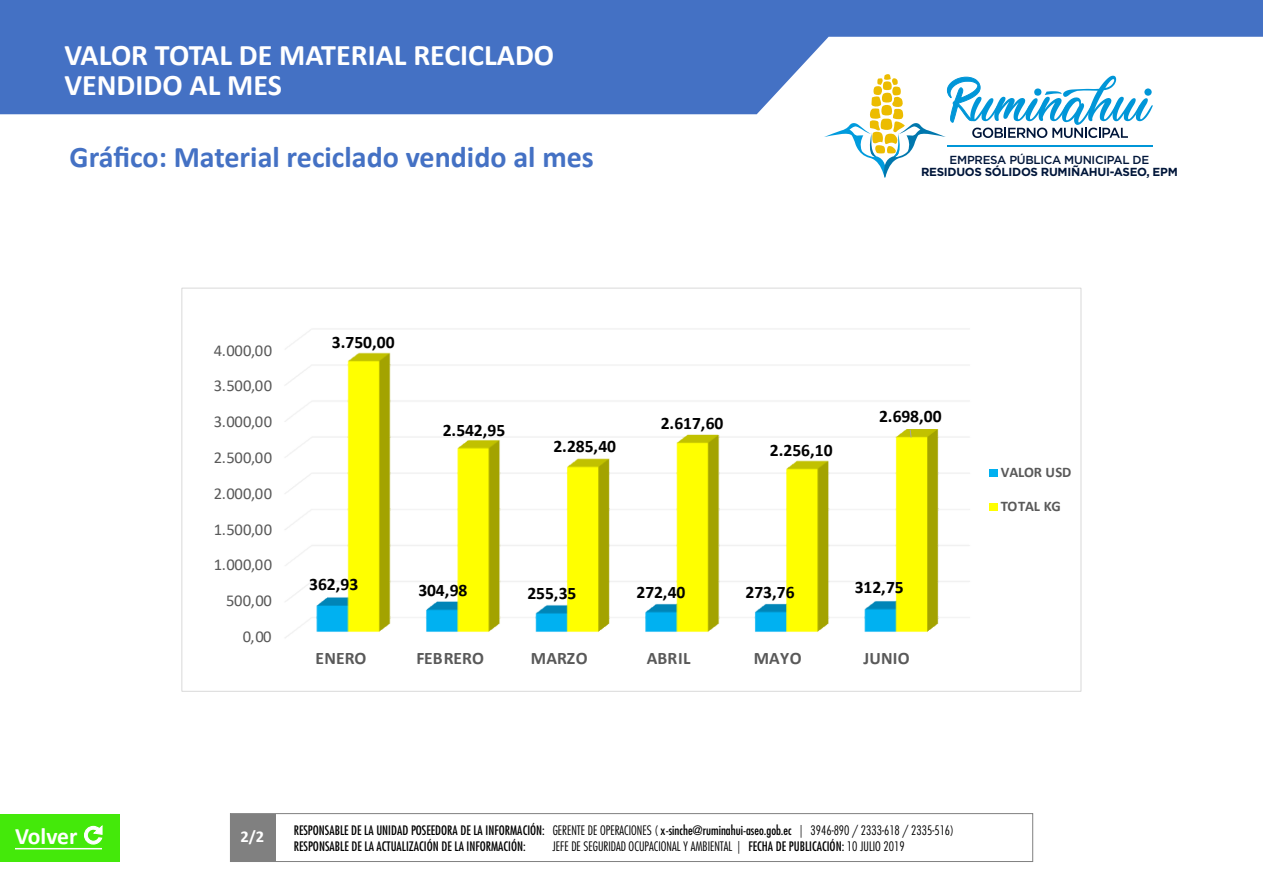
<style>
.page{position:relative;width:1263px;height:893px;background:#fff}
.page>*{position:absolute;margin:0;border:0;box-sizing:border-box;transform-origin:0 0}
.t1{font:700 30px/30px "Calibri";color:#fff}
.t2{font:700 30px "Calibri";color:#4471c4}
.t3{font:700 23.55px "Calibri";color:#fff}
.t4{font:700 17.55px "Calibri";letter-spacing:-.005em;color:#000}
.t5{font:700 17.55px "Calibri";letter-spacing:.01em;color:#595959}
.t6{font:16.65px "Calibri";letter-spacing:.02em;color:#595959}
.t7{font:700 16.5px "Calibri";color:#fff}
.t8{font:700 14.7px "Calibri";letter-spacing:-.005em;color:#595959}
.t9{font:condensed 12.75px/16.5px "Futura Std";color:#000}
.t10{font:300 condensed 12.75px "Futura Std";color:#000}
.t11{font:700 11.7px "Gotham";letter-spacing:-.025em;color:#00163a}
.t12{font:500 11.7px "Gotham";letter-spacing:-.025em;color:#00163a}
.s1{font-weight:300}
.s2{font-weight:400}
</style>
<div class="page">
<svg style="left:0;top:0;width:1263px;height:114px;fill:#4471c4"></svg>
<div style="left:0;top:814px;width:120px;height:47px;background:#44e90a"></div>
<svg style="left:84px;top:825px;width:19px;height:20px"></svg>
<hr style="left:15px;top:848px;width:87px;height:1px;background:#fff">
<div style="left:230px;top:813px;width:803px;height:49px;border:1px solid #808080"></div>
<div style="left:231px;top:814px;width:45px;height:47px;background:#808080"></div>
<img style="left:285px;top:328px;width:685px;height:310px">
<svg style="left:909px;top:429px;width:3px;height:9px"></svg>
<div style="left:989px;top:469px;width:8px;height:8px;background:#00b0f0"></div>
<div style="left:989px;top:503px;width:8px;height:8px;background:#ff0"></div>
<svg style="left:824px;top:74px;width:329px;height:104px"></svg>
<hr style="left:947px;top:145px;width:205px;height:2px;background:#0096d8">
<h1 class="t1" style="left:64px;top:39px;width:491px">VALOR TOTAL DE MATERIAL RECICLADO<br>VENDIDO AL MES</h1>
<h1 class="t2" style="left:70px;top:136px;width:526px">Gráfico: Material reciclado vendido al mes</h1>
<p class="t12" style="left:950px;top:152px;width:201px">EMPRESA PÚBLICA MUNICIPAL DE</p>
<p class="t11" style="left:921px;top:164px;width:258px">RESIDUOS SÓLIDOS RUMIÑAHUI-ASEO, EPM</p>
<h3 class="t6" style="left:214px;top:338px;width:60px">4.000,00</h3>
<h3 class="t6" style="left:214px;top:374px;width:60px">3.500,00</h3>
<h3 class="t6" style="left:214px;top:410px;width:60px">3.000,00</h3>
<h3 class="t6" style="left:214px;top:446px;width:60px">2.500,00</h3>
<h3 class="t6" style="left:214px;top:482px;width:60px">2.000,00</h3>
<h3 class="t6" style="left:214px;top:517px;width:60px">1.500,00</h3>
<h3 class="t6" style="left:214px;top:553px;width:60px">1.000,00</h3>
<h3 class="t4" style="left:332px;top:330px;width:64px">3.750,00</h3>
<h3 class="t4" style="left:443px;top:417px;width:64px">2.542,95</h3>
<h3 class="t4" style="left:553px;top:434px;width:64px">2.285,40</h3>
<h3 class="t4" style="left:661px;top:410px;width:64px">2.617,60</h3>
<h3 class="t4" style="left:770px;top:438px;width:64px">2.256,10</h3>
<h3 class="t4" style="left:879px;top:404px;width:64px">2.698,00</h3>
<p class="t8" style="left:1001px;top:462px;width:72px">VALOR USD</p>
<p class="t8" style="left:1001px;top:496px;width:62px">TOTAL KG</p>
<h3 class="t6" style="left:226px;top:589px;width:47px">500,00</h3>
<h3 class="t6" style="left:243px;top:625px;width:30px">0,00</h3>
<h3 class="t4" style="left:309px;top:571px;width:50px">362,93</h3>
<h3 class="t4" style="left:418px;top:578px;width:50px">304,98</h3>
<h3 class="t4" style="left:527px;top:581px;width:50px">255,35</h3>
<h3 class="t4" style="left:636px;top:580px;width:50px">272,40</h3>
<h3 class="t4" style="left:746px;top:580px;width:50px">273,76</h3>
<h3 class="t4" style="left:855px;top:575px;width:50px">312,75</h3>
<h3 class="t5" style="left:316px;top:646px;width:52px">ENERO</h3>
<h3 class="t5" style="left:416px;top:646px;width:69px">FEBRERO</h3>
<h3 class="t5" style="left:531px;top:646px;width:58px">MARZO</h3>
<h3 class="t5" style="left:647px;top:646px;width:45px">ABRIL</h3>
<h3 class="t5" style="left:754px;top:646px;width:49px">MAYO</h3>
<h3 class="t5" style="left:863px;top:646px;width:48px">JUNIO</h3>
<h2 class="t3" style="left:15px;top:820px;width:64px">Volver</h2>
<p class="t7" style="left:240px;top:825px;width:25px">2/2</p>
<p class="t9" style="left:294px;top:821px;width:662px">RESPONSABLE DE LA UNIDAD POSEEDORA DE LA INFORMACIÓN: <span class="s1">GERENTE DE OPERACIONES (</span> x-sinche@ruminahui-aseo.gob.ec <span class="s1">| 3946-890 / 2333-618 / 2335-516)<br></span>RESPONSABLE DE LA ACTUALIZACIÓN DE LA INFORMACIÓN:</p>
<p class="t10" style="left:552px;top:839px;width:354px">JEFE DE SEGURIDAD OCUPACIONAL Y AMBIENTAL | <span class="s2">FECHA DE PUBLICACIÓN:</span> 10 JULIO 2019</p>
</div>
